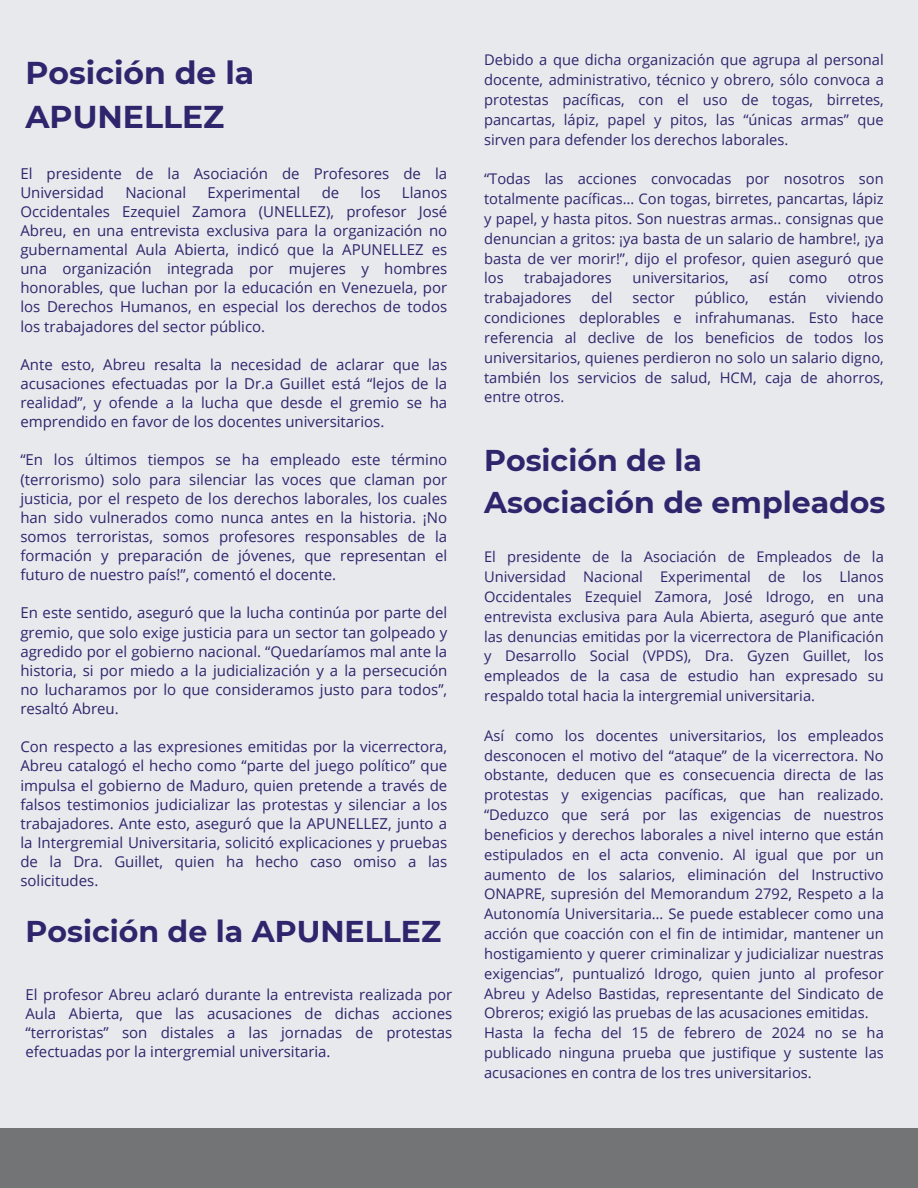
<style>
.page{position:relative;width:918px;height:1188px;background:#e7e9ec}
.page>*{position:absolute;margin:0;border:0;box-sizing:border-box;transform-origin:0 0}
.t1{font:700 31.5px/43.8px "Montserrat";color:#2e266d}
.t2{font:700 30px/41.7px "Montserrat";color:#2e266d}
.t3{font:15px/19.2px "Open Sans";color:#2e266d;text-align:justify}
.t4{font:14.7px/19.8px "Open Sans";color:#2e266d;text-align:justify}
</style>
<div class="page">
<div style="left:0;top:1129px;width:918px;height:59px;background:#737476"></div>
<p class="t1" style="left:25px;top:51px;width:230px">Posición de la<br>APUNELLEZ</p>
<p class="t3" style="left:20px;top:163px;width:428px">El presidente de la Asociación de Profesores de la<br>Universidad</p>
<p class="t3" style="left:20px;top:182px;width:428px;text-indent:382px">Llanos Occidentales Ezequiel Zamora (UNELLEZ), profesor José Abreu, en una entrevista exclusiva para la organización no gubernamental Aula Abierta, indicó que la APUNELLEZ es una organización integrada por mujeres y hombres honorables, que luchan por la educación en Venezuela, por los Derechos Humanos, en especial los derechos de todos los trabajadores del sector público.</p>
<p class="t3" style="left:20px;top:354px;width:428px">Ante esto, Abreu resalta la necesidad de aclarar que las acusaciones efectuadas por la Dr.a Guillet está “lejos de la realidad”, y ofende a la lucha que desde el gremio se ha emprendido en favor de los docentes universitarios.</p>
<h1 class="t3" style="left:20px;top:450px;width:428px">“En los últimos tiempos se ha empleado este término (terrorismo) solo para silenciar las voces que claman por justicia, por el respeto de los derechos laborales, los cuales han sido vulnerados como nunca antes en la historia. ¡No somos terroristas, somos profesores responsables de la formación y preparación de jóvenes, que representan el futuro de nuestro país!”, comentó el docente.</h1>
<p class="t3" style="left:20px;top:603px;width:428px">En este sentido, aseguró que la lucha continúa por parte del gremio, que solo exige justicia para un sector tan golpeado y agredido por el gobierno nacional. “Quedaríamos mal ante la historia, si por miedo a la judicialización y a la persecución no lucharamos por lo que consideramos justo para todos”, resaltó Abreu.</p>
<p class="t3" style="left:20px;top:737px;width:428px">Con respecto a las expresiones emitidas por la vicerrectora, Abreu catalogó el hecho como “parte del juego político” que impulsa el gobierno de Maduro, quien pretende a través de falsos testimonios judicializar las protestas y silenciar a los trabajadores. Ante esto, aseguró que la APUNELLEZ, junto a la Intergremial Universitaria, solicitó explicaciones y pruebas de la Dra. Guillet, quien ha hecho caso omiso a las solicitudes.</p>
<p class="t3" style="left:125px;top:182px;width:62px">Nacional</p>
<p class="t3" style="left:208px;top:182px;width:94px">Experimental</p>
<p class="t3" style="left:322px;top:182px;width:19px">de</p>
<p class="t3" style="left:361px;top:182px;width:22px">los</p>
<p class="t2" style="left:25px;top:910px;width:417px">Posición de la APUNELLEZ</p>
<p class="t3" style="left:25px;top:985px;width:428px">El profesor Abreu aclaró durante la entrevista realizada por Aula Abierta, que las acusaciones de dichas acciones “terroristas” son distales a las jornadas de protestas efectuadas por la intergremial universitaria.</p>
<p class="t4" style="left:484px;top:50px;width:401px">Debido a que dicha organización que agrupa al personal docente, administrativo, técnico y obrero, sólo convoca a protestas pacíficas, con el uso de togas, birretes, pancartas, lápiz, papel y pitos, las “únicas armas” que sirven para defender los derechos laborales.</p>
<p class="t4" style="left:484px;top:169px;width:401px">“Todas las acciones convocadas por nosotros son totalmente pacíficas… Con togas, birretes, pancartas, lápiz y papel, y hasta pitos. Son nuestras armas.. consignas que denuncian a gritos: ¡ya basta de un salario de hambre!, ¡ya basta de ver morir!”, dijo el profesor, quien aseguró que los</p>
<p class="t4" style="left:524px;top:268px;width:89px">trabajadores</p>
<p class="t4" style="left:632px;top:268px;width:98px">universitarios,</p>
<p class="t4" style="left:750px;top:268px;width:20px">así</p>
<p class="t4" style="left:789px;top:268px;width:40px">como</p>
<p class="t4" style="left:848px;top:268px;width:37px">otros</p>
<p class="t4" style="left:484px;top:288px;width:89px">trabajadores</p>
<p class="t4" style="left:592px;top:288px;width:22px">del</p>
<p class="t4" style="left:633px;top:288px;width:44px">sector</p>
<p class="t4" style="left:695px;top:288px;width:55px">público,</p>
<p class="t4" style="left:769px;top:288px;width:39px">están</p>
<p class="t4" style="left:484px;top:288px;width:401px;text-indent:342px">viviendo condiciones deplorables e infrahumanas. Esto hace referencia al declive de los beneficios de todos los universitarios, quienes perdieron no solo un salario digno, también los servicios de salud, HCM, caja de ahorros, entre otros.</p>
<h1 class="t2" style="left:484px;top:440px;width:403px">Posición de la<br>Asociación de empleados</h1>
<h1 class="t4" style="left:484px;top:547px;width:401px">El presidente de la Asociación de Empleados de la Universidad Nacional Experimental de los Llanos Occidentales Ezequiel Zamora, José Idrogo, en una entrevista exclusiva para Aula Abierta, aseguró que ante las denuncias emitidas por la vicerrectora de Planificación y Desarrollo Social (VPDS), Dra. Gyzen Guillet, los empleados de la casa de estudio han expresado su respaldo total hacia la intergremial universitaria.</h1>
<p class="t4" style="left:484px;top:725px;width:401px">Así como los docentes universitarios, los empleados desconocen el motivo del “ataque” de la vicerrectora. No obstante, deducen que es consecuencia directa de las protestas y exigencias pacíficas, que han realizado. “Deduzco que será por las exigencias de nuestros beneficios y derechos laborales a nivel interno que están estipulados en el acta convenio. Al igual que por un aumento de los salarios, eliminación del Instructivo ONAPRE, supresión del Memorandum 2792, Respeto a la Autonomía Universitaria… Se puede establecer como una acción que coacción con el fin de intimidar, mantener un hostigamiento y querer criminalizar y judicializar nuestras exigencias”, puntualizó Idrogo, quien junto al profesor Abreu y Adelso Bastidas, representante del Sindicato de Obreros; exigió las pruebas de las acusaciones emitidas.</p>
<p class="t4" style="left:484px;top:1023px;width:401px">Hasta la fecha del 15 de febrero de 2024 no se ha publicado ninguna prueba que justifique y sustente las acusaciones en contra de los tres universitarios.</p>
</div>
